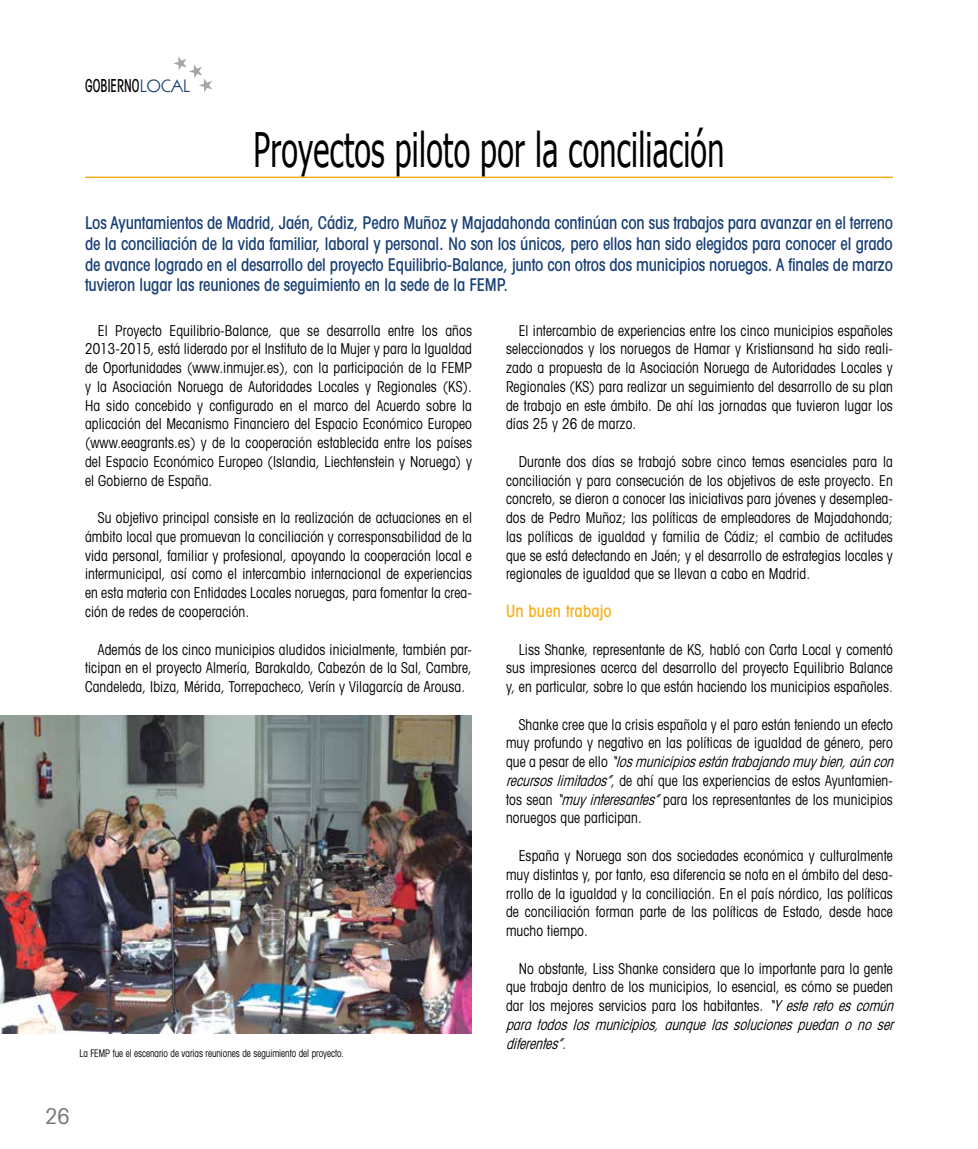
<style>
.page{position:relative;width:978px;height:1149px;background:#fff}
.page>*{position:absolute;margin:0;border:0;box-sizing:border-box;transform-origin:0 0}
.t1{font:47.55px "Tahoma";letter-spacing:.01em;color:#000;scale:.64 1}
.t2{font:condensed 21.75px "Avant Garde";color:#727874}
.t3{font:500 condensed 17.85px "Avant Garde";letter-spacing:.01em;color:#000;scale:.7 1}
.t4{font:500 condensed 17.55px/20.7px "Avant Garde";letter-spacing:-.01em;color:#183f75;text-align:justify;scale:.94 1}
.t5{font:500 condensed 16.8px "Avant Garde";letter-spacing:.01em;color:#f6b01a}
.t6{font:condensed 15px/18.8px "Avant Garde";letter-spacing:.01em;color:#000;text-align:justify;scale:.9 1}
.t7{font:condensed 10.5px "Avant Garde";color:#000;scale:.86 1}
.s1{font-family:"Itc Kabel";font-weight:400;font-stretch:normal;font-size:18px;color:#183f75}
.s2{font-style:italic}
</style>
<div class="page">
<svg style="left:173px;top:56px;width:39px;height:36px"></svg>
<hr style="left:85px;top:176px;width:808px;height:2px;background:#f6b01a">
<img style="left:0;top:715px;width:472px;height:317px">
<p class="t3" style="left:85px;top:74px;width:152px">GOBIERNO<span class="s1">LOCAL</span></p>
<h1 class="t1" style="left:253px;top:117px;width:737px">Proyectos piloto por la conciliación</h1>
<p class="t4" style="left:85px;top:212px;width:861px">Los Ayuntamientos de Madrid, Jaén, Cádiz, Pedro Muñoz y Majadahonda continúan con sus trabajos para avanzar en el terreno de la conciliación de la vida familiar, laboral y personal. No son los únicos, pero ellos han sido elegidos para conocer el grado de avance logrado en el desarrollo del proyecto Equilibrio-Balance, junto con otros dos municipios noruegos. A finales de marzo tuvieron lugar las reuniones de seguimiento en la sede de la FEMP.</p>
<p class="t6" style="left:85px;top:320px;width:431px;text-indent:13px">El Proyecto Equilibrio-Balance, que se desarrolla entre los años 2013-2015, está liderado por el Instituto de la Mujer y para la Igualdad de Oportunidades (www.inmujer.es), con la participación de la FEMP y la Asociación Noruega de Autoridades Locales y Regionales (KS).<br>Ha sido concebido y configurado en el marco del Acuerdo sobre la aplicación del Mecanismo Financiero del Espacio Económico Europeo (www.eeagrants.es) y de la cooperación establecida entre los países del Espacio Económico Europeo (Islandia, Liechtenstein y Noruega) y el Gobierno de España.</p>
<p class="t6" style="left:85px;top:508px;width:431px;text-indent:13px">Su objetivo principal consiste en la realización de actuaciones en el ámbito local que promuevan la conciliación y corresponsabilidad de la vida personal, familiar y profesional, apoyando la cooperación local e intermunicipal, así como el intercambio internacional de experiencias en esta materia con Entidades Locales noruegas, para fomentar la crea&shy;ción de redes de cooperación.</p>
<p class="t6" style="left:85px;top:639px;width:431px;text-indent:13px">Además de los cinco municipios aludidos inicialmente, también par&shy;ticipan en el proyecto Almería, Barakaldo, Cabezón de la Sal, Cambre, Candeleda, Ibiza, Mérida, Torrepacheco, Verín y Vilagarcía de Arousa.</p>
<p class="t6" style="left:506px;top:320px;width:431px;text-indent:13px">El intercambio de experiencias entre los cinco municipios españoles seleccionados y los noruegos de Hamar y Kristiansand ha sido reali&shy;zado a propuesta de la Asociación Noruega de Autoridades Locales y Regionales (KS) para realizar un seguimiento del desarrollo de su plan de trabajo en este ámbito. De ahí las jornadas que tuvieron lugar los días 25 y 26 de marzo.</p>
<p class="t6" style="left:506px;top:451px;width:431px;text-indent:13px">Durante dos días se trabajó sobre cinco temas esenciales para la conciliación y para consecución de los objetivos de este proyecto. En concreto, se dieron a conocer las iniciativas para jóvenes y desemplea&shy;dos de Pedro Muñoz; las políticas de empleadores de Majadahonda; las políticas de igualdad y familia de Cádiz; el cambio de actitudes que se está detectando en Jaén; y el desarrollo de estrategias locales y regionales de igualdad que se llevan a cabo en Madrid.</p>
<p class="t5" style="left:506px;top:600px;width:107px">Un buen trabajo</p>
<p class="t6" style="left:506px;top:639px;width:431px;text-indent:13px">Liss Shanke, representante de KS, habló con Carta Local y comentó sus impresiones acerca del desarrollo del proyecto Equilibrio Balance y, en particular, sobre lo que están haciendo los municipios españoles.</p>
<p class="t6" style="left:506px;top:714px;width:437px;text-align:left;text-indent:13px">Shanke cree que la crisis española y el paro están teniendo un efecto muy profundo y negativo en las políticas de igualdad de género, pero q u e a p e s a r d e e l l o <span class="s2">“losmunicipiosestántrabajandomuy bien,aúncon recursoslimitados”</span>, de ahí que las experiencias de estos Ayuntamien&shy;tos sean <span class="s2">“muy interesantes”</span>para los representantes de los municipios noruegos que participan.</p>
<p class="t6" style="left:506px;top:845px;width:432px;text-indent:13px">España y Noruega son dos sociedades económica y culturalmente muy distintas y, por tanto, esa diferencia se nota en el ámbito del desa&shy;rrollo de la igualdad y la conciliación. En el país nórdico, las políticas de conciliación forman parte de las políticas de Estado, desde hace mucho tiempo.</p>
<p class="t6" style="left:506px;top:958px;width:437px;text-align:left;text-indent:13px">No obstante, Liss Shanke considera que lo importante para la gente que trabaja dentro de los municipios, lo esencial, es cómo se pueden dar los mejores servicios para los habitantes. <span class="s2">“Yesteretoescomún para todos los municipios, aunque las soluciones puedan o no ser diferentes”.</span></p>
<p class="t7" style="left:79px;top:1045px;width:309px">La FEMP fue el escenario de varias reuniones de seguimiento del proyecto.</p>
<h2 class="t2" style="left:45px;top:1101px;width:26px">26</h2>
</div>
